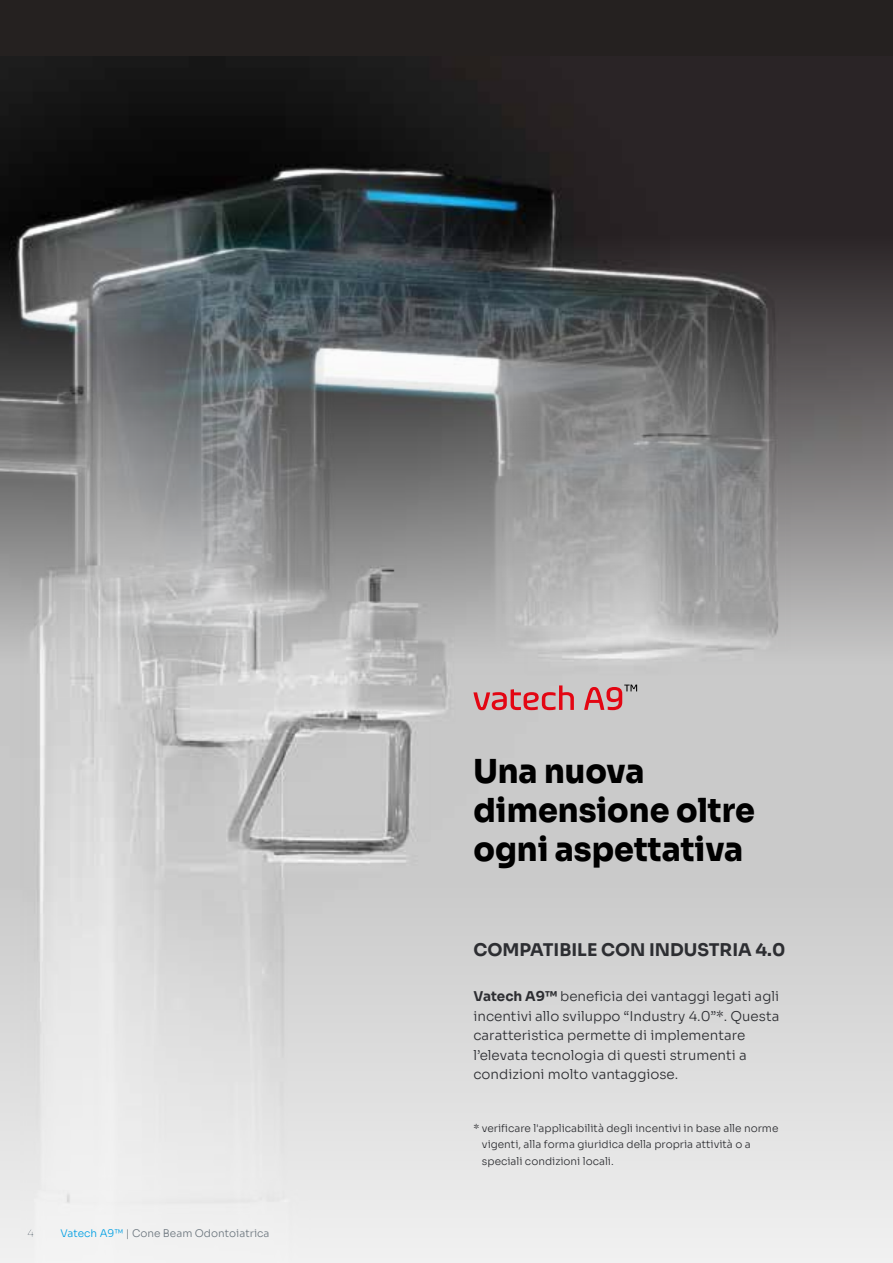
<style>
.page{position:relative;width:893px;height:1263px;background:#fff}
.page>*{position:absolute;margin:0;border:0;box-sizing:border-box;transform-origin:0 0}
.t1{font:800 33px/39px "Sora";color:#000;scale:.96 1}
.t2{font:700 17.55px "Sora";color:#2d2e32}
.t3{font:300 13.5px/19.5px "Sora";color:#2d2e32}
.t4{font:300 10.5px/16.5px "Sora";color:#2d2e32}
.t5{font:300 10.5px "Sora";color:#6d777f}
.t6{font:300 10.5px "Sora";color:#6d777f;scale:1.04 1}
.s1{color:#009fe3}
.s2{font-weight:700}
</style>
<div class="page">
<img style="left:0;top:675px;width:893px;height:588px">
<div style="left:0;top:0;width:893px;height:675px;background:#252120"></div>
<img style="left:0;top:57px;width:893px;height:618px">
<svg style="left:473px;top:685px;width:101px;height:25px;background:#d0898d"></svg>
<svg style="left:584px;top:685px;width:53px;height:25px"></svg>
<div style="left:26px;top:1228px;width:11px;height:12px;background:#eee"></div>
<div style="left:26px;top:1226px;width:9px;height:10px;background:#eee"></div>
<p class="t6" style="left:27px;top:1225px;width:8px">4</p>
<p class="t5" style="left:60px;top:1225px;width:211px"><span class="s1">Vatech A9™</span> | Cone Beam Odontoiatrica</p>
<h1 class="t1" style="left:473px;top:749px;width:295px">Una nuova dimensione oltre ogni aspettativa</h1>
<p class="t2" style="left:473px;top:935px;width:313px">COMPATIBILE CON INDUSTRIA 4.0</p>
<p class="t3" style="left:473px;top:986px;width:307px"><span class="s2">Vatech A9™</span> beneficia dei vantaggi legati agli incentivi allo sviluppo “Industry 4.0”*. Questa caratteristica permette di implementare l’elevata tecnologia di questi strumenti a condizioni molto vantaggiose.</p>
<p class="t4" style="left:482px;top:1119px;width:298px;text-indent:-9px">* verificare l'applicabilità degli incentivi in base alle norme vigenti, alla forma giuridica della propria attività o a speciali condizioni locali.</p>
</div>
